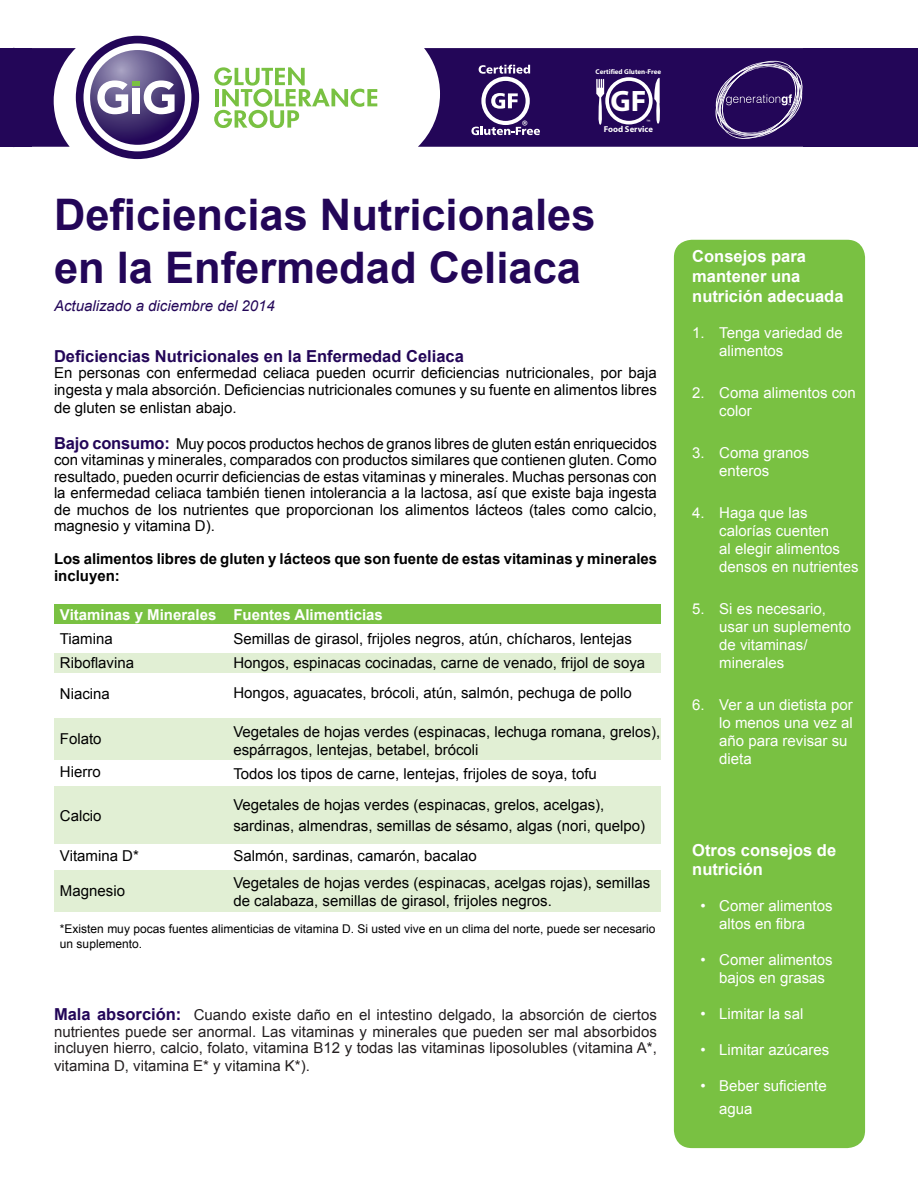
<style>
.page{position:relative;width:918px;height:1188px;background:#fff}
.page>*{position:absolute;margin:0;border:0;box-sizing:border-box;transform-origin:0 0}
.t1{font:700 43.5px "Arial";color:#230658}
.t2{font:700 29.7px "Myriad";color:#fff}
.t3{font:700 16.5px/19.8px "Arial";color:#fff}
.t4{font:700 16.5px "Arial";color:#230658}
.t5{font:15px/16.5px "Arial";color:#000}
.t6{font:15px/18px "Arial";color:#fff}
.t7{font:15px/16.5px "Arial";color:#231f20;text-align:justify}
.t8{font:700 15px/16.5px "Arial";color:#000}
.t9{font:700 15px "Arial";color:#fff}
.t10{font:italic 15px "Arial";color:#230658}
.t11{font:12px/15px "Arial";color:#000}
.t12{font:700 8.55px "Myriad";color:#fff}
.t13{font:700 7.05px "Myriad";color:#fff}
.t14{font:6.15px "Myriad Pro";color:#fff}
.t15{font:700 6px "Tahoma";color:#fff}
.s1{font-weight:700;font-size:16.5px;color:#230658}
</style>
<div class="page">
<div style="left:54px;top:604px;width:607px;height:20px;background:#79c142"></div>
<div style="left:54px;top:653px;width:607px;height:19px;background:#e1efd4"></div>
<div style="left:54px;top:786px;width:607px;height:58px;background:#e1efd4"></div>
<div style="left:54px;top:719px;width:607px;height:41px;background:#e1efd4"></div>
<div style="left:54px;top:871px;width:607px;height:41px;background:#e1efd4"></div>
<div style="left:674px;top:240px;width:191px;height:908px;background:#79c142;border-radius:18px"></div>
<svg style="left:214px;top:67px;width:163px;height:61px"></svg>
<svg style="left:418px;top:48px;width:386px;height:99px;background:#40266e"></svg>
<div style="left:804px;top:48px;width:114px;height:99px;background:#230658"></div>
<div style="left:0;top:48px;width:31px;height:99px;background:#230658"></div>
<svg style="left:14px;top:36px;width:185px;height:123px"></svg>
<hr style="left:14px;top:48px;width:1px;height:99px;background:#230658">
<p class="t13" style="left:596px;top:68px;width:67px">Certified Gluten-Free</p>
<p class="t2" style="left:611px;top:86px;width:37px">GF</p>
<p class="t15" style="left:522px;top:118px;width:7px">®</p>
<p class="t14" style="left:646px;top:119px;width:5px">™</p>
<p class="t12" style="left:604px;top:125px;width:51px">Food Service</p>
<p class="t1" style="left:54px;top:186px;width:543px">Deficiencias Nutricionales</p>
<p class="t1" style="left:54px;top:238px;width:529px">en la Enfermedad Celiaca</p>
<p class="t10" style="left:54px;top:296px;width:222px">Actualizado a diciembre del 2014</p>
<p class="t4" style="left:54px;top:345px;width:411px">Deficiencias Nutricionales en la Enfermedad Celiaca</p>
<p class="t5" style="left:54px;top:365px;width:604px">En personas con enfermedad celiaca pueden ocurrir deficiencias nutricionales, por baja ingesta y mala absorción. Deficiencias nutricionales comunes y su fuente en alimentos libres</p>
<p class="t5" style="left:54px;top:399px;width:184px">de gluten se enlistan abajo.</p>
<p class="t5" style="left:54px;top:435px;width:604px;text-align:justify"><span class="s1">Bajo consumo:</span> Muy pocos productos hechos de granos libres de gluten están enriquecidos con vitaminas y minerales, comparados con productos similares que contienen gluten. Como resultado, pueden ocurrir deficiencias de estas vitaminas y minerales. Muchas personas con la enfermedad celiaca también tienen intolerancia a la lactosa, así que existe baja ingesta de muchos de los nutrientes que proporcionan los alimentos lácteos (tales como calcio, magnesio y vitamina D).</p>
<p class="t8" style="left:54px;top:551px;width:605px">Los alimentos libres de gluten y lácteos que son fuente de estas vitaminas y minerales incluyen:</p>
<p class="t9" style="left:60px;top:604px;width:158px">Vitaminas y Minerales</p>
<p class="t5" style="left:60px;top:630px;width:54px">Tiamina</p>
<p class="t5" style="left:60px;top:654px;width:76px">Riboflavina</p>
<p class="t5" style="left:60px;top:686px;width:52px">Niacina</p>
<p class="t5" style="left:60px;top:731px;width:43px">Folato</p>
<p class="t5" style="left:60px;top:764px;width:42px">Hierro</p>
<p class="t5" style="left:60px;top:807px;width:43px">Calcio</p>
<p class="t5" style="left:60px;top:848px;width:80px">Vitamina D*</p>
<p class="t5" style="left:60px;top:882px;width:67px">Magnesio</p>
<p class="t9" style="left:233px;top:604px;width:151px">Fuentes Alimenticias</p>
<p class="t5" style="left:233px;top:630px;width:400px">Semillas de girasol, frijoles negros, atún, chícharos, lentejas</p>
<p class="t5" style="left:233px;top:654px;width:413px">Hongos, espinacas cocinadas, carne de venado, frijol de soya</p>
<p class="t5" style="left:233px;top:684px;width:400px">Hongos, aguacates, brócoli, atún, salmón, pechuga de pollo</p>
<p class="t5" style="left:233px;top:723px;width:428px;line-height:18px">Vegetales de hojas verdes (espinacas, lechuga romana, grelos), espárragos, lentejas, betabel, brócoli</p>
<p class="t5" style="left:233px;top:765px;width:365px">Todos los tipos de carne, lentejas, frijoles de soya, tofu</p>
<p class="t5" style="left:233px;top:797px;width:373px">Vegetales de hojas verdes (espinacas, grelos, acelgas),</p>
<p class="t5" style="left:233px;top:818px;width:413px">sardinas, almendras, semillas de sésamo, algas (nori, quelpo)</p>
<p class="t5" style="left:233px;top:848px;width:245px">Salmón, sardinas, camarón, bacalao</p>
<p class="t5" style="left:233px;top:875px;width:418px">Vegetales de hojas verdes (espinacas, acelgas rojas), semillas</p>
<p class="t5" style="left:233px;top:893px;width:320px">de calabaza, semillas de girasol, frijoles negros.</p>
<p class="t11" style="left:60px;top:922px;width:597px">*Existen muy pocas fuentes alimenticias de vitamina D. Si usted vive en un clima del norte, puede ser necesario un suplemento.</p>
<p class="t7" style="left:54px;top:1007px;width:604px"><span class="s1">Mala absorción:</span> Cuando existe daño en el intestino delgado, la absorción de ciertos nutrientes puede ser anormal. Las vitaminas y minerales que pueden ser mal absorbidos incluyen hierro, calcio, folato, vitamina B12 y todas las vitaminas liposolubles (vitamina A*,</p>
<p class="t7" style="left:54px;top:1058px;width:257px">vitamina D, vitamina E* y vitamina K*).</p>
<p class="t3" style="left:692px;top:247px;width:153px">Consejos para mantener una nutrición adecuada</p>
<p class="t6" style="left:719px;top:324px;width:125px;text-indent:-27px">1. Tenga variedad de alimentos</p>
<p class="t6" style="left:719px;top:384px;width:138px;text-indent:-27px">2. Coma alimentos con color</p>
<p class="t6" style="left:719px;top:444px;width:92px;text-indent:-27px">3. Coma granos enteros</p>
<p class="t6" style="left:719px;top:504px;width:141px;text-indent:-27px">4. Haga que las calorías cuenten<br>al elegir alimentos densos en nutrientes</p>
<p class="t6" style="left:719px;top:600px;width:133px;text-indent:-27px">5. Si es necesario, usar un suplemento de vitaminas/ minerales</p>
<p class="t6" style="left:719px;top:696px;width:135px;text-indent:-27px">6. Ver a un dietista por lo menos una vez al año para revisar su dieta</p>
<p class="t3" style="left:692px;top:840px;width:145px">Otros consejos de nutrición</p>
<p class="t6" style="left:701px;top:897px;width:134px;text-align:center">• Comer alimentos altos en fibra</p>
<p class="t6" style="left:719px;top:951px;width:115px;text-indent:-19px">• Comer alimentos bajos en grasas</p>
<p class="t6" style="left:701px;top:1005px;width:104px">• Limitar la sal</p>
<p class="t6" style="left:701px;top:1041px;width:130px">• Limitar azúcares</p>
<p class="t6" style="left:719px;top:1075px;width:109px;line-height:22.5px;text-indent:-19px">• Beber suficiente agua</p>
</div>
